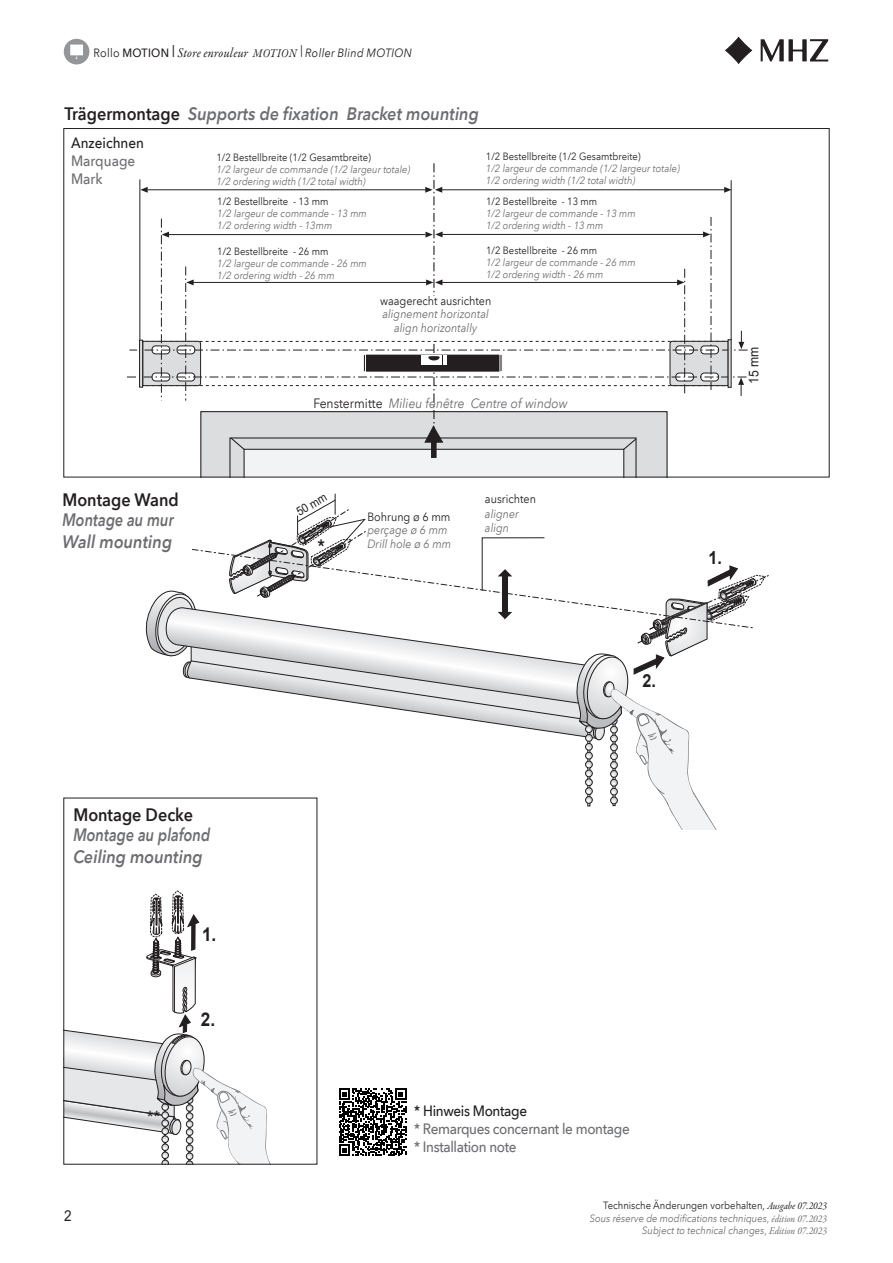
<style>
.page{position:relative;width:893px;height:1263px;background:#fff}
.page>*{position:absolute;margin:0;border:0;box-sizing:border-box;transform-origin:0 0}
.t1{font:700 18.9px "Arial";color:#231f20;scale:.9 1}
.t2{font:italic 600 18px/21.6px "Avenir Next LT Com";color:#6c6d70;scale:.81 1}
.t3{font:italic 600 18px "Avenir Next LT Com";color:#6c6d70;scale:.9 1}
.t4{font:600 18px "Avenir Next LT Com";color:#231f20;scale:.9 1}
.t5{font:700 18px "Arial";color:#231f20;scale:.9 1}
.t6{font:18px "Arial";color:#231f20}
.t7{font:500 15px/18px "Avenir Next LT Com";letter-spacing:-.025em;color:#6c6d70;scale:.9 1}
.t8{font:500 15px "Avenir Next LT Com";letter-spacing:-.025em;color:#231f20;scale:.9 1}
.t9{font:500 15px/18px "Avenir Next LT Com";color:#6c6d70;scale:.9 1}
.t10{font:500 15px "Avenir Next LT Com";color:#231f20;scale:.9 1}
.t11{font:15px "Arial";color:#231f20;scale:.9 1}
.t12{font:italic 13.5px "Avenir Next LT Com";color:#6c6d70;scale:.9 1}
.t13{font:13.5px "Arial";color:#231f20;scale:.9 1}
.t14{font:italic 12px/13.5px "Avenir Next LT Com";color:#6c6d70;scale:.9 1}
.t15{font:italic 12px "Avenir Next LT Com";letter-spacing:.03em;color:#231f20;scale:.9 1}
.t16{font:12px "Avenir Next LT Com";color:#231f20;scale:.9 1}
.t17{font:12px "Arial";color:#231f20;scale:.9 1}
.t18{font:italic 10.5px/12px "Avenir Next LT Com";color:#6c6d70;scale:.9 1}
.t19{font:10.5px "Avenir Next LT Com";color:#231f20;scale:.9 1}
.s1{font-style:normal}
.s2{font-weight:500;font-style:normal}
.s3{font-family:"Garamond Premr Pro";font-size:13.5px}
.s4{font-family:"Garamond Premr Pro"}
.s5{font-style:normal;color:#231f20}
.s6{font-family:"Garamond Premr Pro";color:#231f20}
</style>
<div class="page">
<svg style="left:65px;top:890px;width:205px;height:272px"></svg>
<svg style="left:725px;top:37px;width:27px;height:26px"></svg>
<svg style="left:789px;top:40px;width:39px;height:21px"></svg>
<svg style="left:761px;top:40px;width:22px;height:21px"></svg>
<div style="left:64px;top:39px;width:25px;height:25px;background:#939598;border-radius:50%"></div>
<svg style="left:70px;top:45px;width:13px;height:14px"></svg>
<svg style="left:339px;top:1088px;width:67px;height:68px"></svg>
<svg style="left:127px;top:163px;width:621px;height:314px"></svg>
<svg style="left:145px;top:494px;width:624px;height:338px"></svg>
<p class="t15" style="left:94px;top:45px;width:355px"><span class="s1">Rollo</span> <span class="s2">MOTION </span><sup>|</sup> <span class="s3">Store enrouleur</span> <span class="s4">MOTION </span><sup>|</sup> Roller Blind MOTION</p>
<h2 class="t3" style="left:64px;top:103px;width:462px"><span class="s5">Trägermontage</span> Supports de fixation Bracket mounting</h2>
<h3 class="t10" style="left:71px;top:134px;width:83px">Anzeichnen</h3>
<h3 class="t9" style="left:71px;top:152px;width:73px">Marquage<br>Mark</h3>
<p class="t19" style="left:216px;top:151px;width:173px">1/2 Bestellbreite (1/2 Gesamtbreite)</p>
<p class="t18" style="left:216px;top:163px;width:217px">1/2 largeur de commande (1/2 largeur totale)<br>1/2 ordering width (1/2 total width)</p>
<p class="t19" style="left:486px;top:150px;width:173px">1/2 Bestellbreite (1/2 Gesamtbreite)</p>
<p class="t18" style="left:486px;top:162px;width:217px">1/2 largeur de commande (1/2 largeur totale)<br>1/2 ordering width (1/2 total width)</p>
<p class="t19" style="left:217px;top:196px;width:125px">1/2 Bestellbreite - 13 mm</p>
<p class="t18" style="left:217px;top:208px;width:168px">1/2 largeur de commande - 13 mm<br>1/2 ordering width - 13mm</p>
<p class="t19" style="left:486px;top:195px;width:125px">1/2 Bestellbreite - 13 mm</p>
<p class="t18" style="left:486px;top:207px;width:168px">1/2 largeur de commande - 13 mm<br>1/2 ordering width - 13 mm</p>
<p class="t19" style="left:217px;top:245px;width:125px">1/2 Bestellbreite - 26 mm</p>
<p class="t18" style="left:217px;top:257px;width:168px">1/2 largeur de commande - 26 mm<br>1/2 ordering width - 26 mm</p>
<p class="t19" style="left:486px;top:244px;width:125px">1/2 Bestellbreite - 26 mm</p>
<p class="t18" style="left:486px;top:256px;width:168px">1/2 largeur de commande - 26 mm<br>1/2 ordering width - 26 mm</p>
<p class="t16" style="left:380px;top:294px;width:125px">waagerecht ausrichten</p>
<p class="t14" style="left:382px;top:307px;width:120px;text-align:center">alignement horizontal align horizontally</p>
<p class="t12" style="left:313px;top:396px;width:284px"><span class="s5">Fenstermitte</span> Milieu fenêtre Centre of window</p>
<h2 class="t4" style="left:62px;top:488px;width:131px">Montage Wand</h2>
<h2 class="t2" style="left:62px;top:509px;width:139px">Montage au mur<br>Wall mounting</h2>
<p class="t16" style="left:367px;top:509px;width:94px">Bohrung ø 6 mm</p>
<p class="t17" style="left:293px;top:505px;width:38px;rotate:-30deg">50 mm</p>
<p class="t14" style="left:367px;top:523px;width:95px">perçage ø 6 mm<br>Drill hole ø 6 mm</p>
<h2 class="t4" style="left:318px;top:535px;width:10px">*</h2>
<p class="t16" style="left:485px;top:492px;width:58px">ausrichten</p>
<p class="t14" style="left:485px;top:506px;width:39px;line-height:14.4px">aligner align</p>
<h2 class="t5" style="left:643px;top:668px;width:17px">2.</h2>
<h2 class="t4" style="left:73px;top:803px;width:134px">Montage Decke</h2>
<h2 class="t2" style="left:73px;top:824px;width:171px">Montage au plafond<br>Ceiling mounting</h2>
<h1 class="t1" style="left:202px;top:921px;width:17px">1.</h1>
<h1 class="t1" style="left:201px;top:1006px;width:17px">2.</h1>
<h2 class="t6" style="left:147px;top:1106px;width:15px">**</h2>
<h3 class="t8" style="left:414px;top:1102px;width:127px">* Hinweis Montage</h3>
<h3 class="t7" style="left:414px;top:1120px;width:241px">* Remarques concernant le montage * Installation note</h3>
<p class="t13" style="left:744px;top:384px;width:43px;rotate:-90deg">15 mm</p>
<h2 class="t5" style="left:708px;top:545px;width:17px">1.</h2>
<h3 class="t11" style="left:64px;top:1205px;width:10px">2</h3>
<p class="t18" style="left:590px;top:1199px;width:265px;line-height:12.6px;text-align:right"><span class="s5">Technische Änderungen vorbehalten,</span> <span class="s6">Ausgabe 07.2023<br></span>Sous réserve de modifications techniques<span class="s1">,</span> <span class="s4">édition 07.2023<br></span>Subject to technical changes<span class="s1">,</span> <span class="s4">Edition 07.2023</span></p>
</div>
